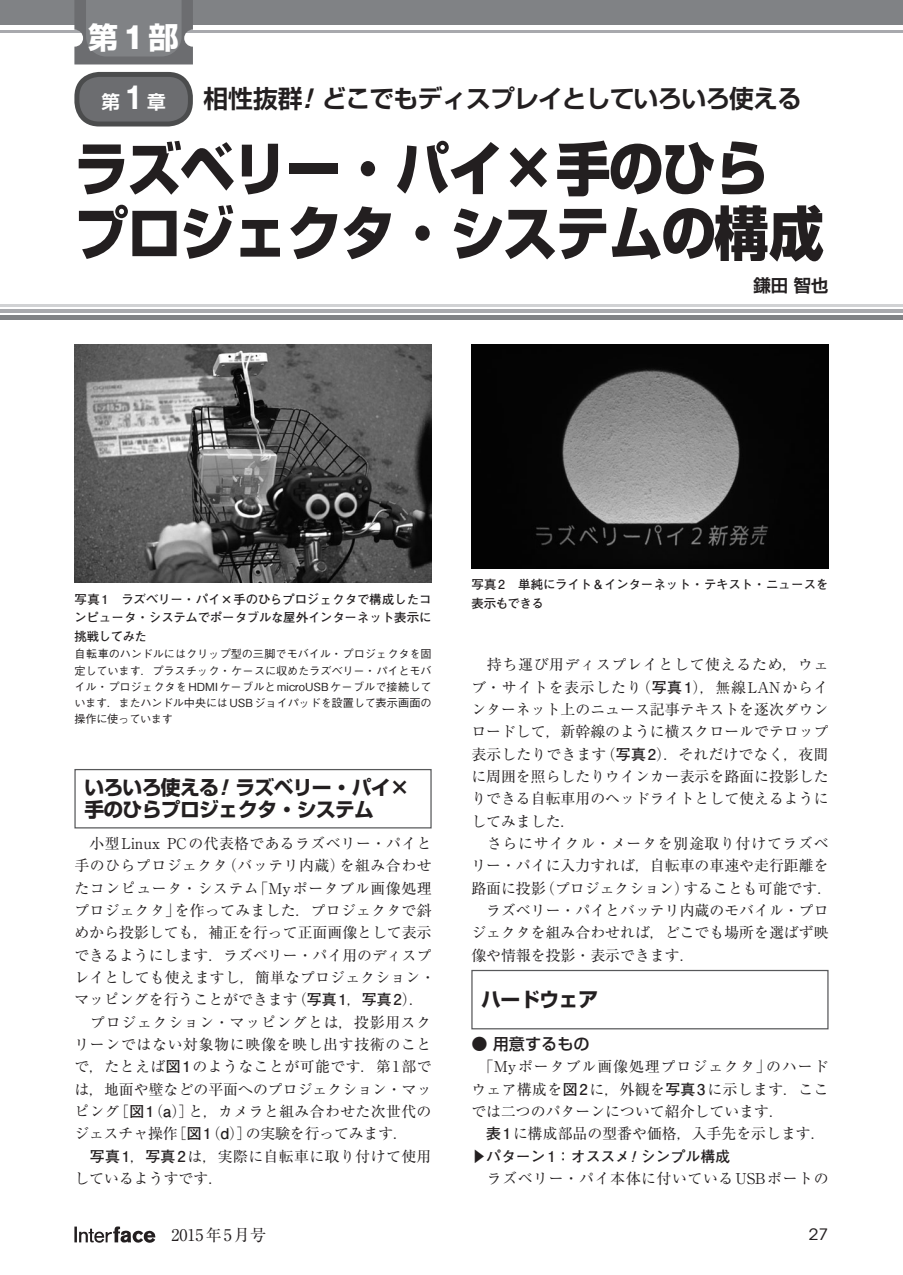
<style>
.page{position:relative;width:903px;height:1275px;background:#fff}
.page>*{position:absolute;margin:0;border:0;box-sizing:border-box;transform-origin:0 0}
.t1{font:800 58.27px/64.4px "Shin Go Pro";letter-spacing:-.035em;color:#231f20;scale:.94 1}
.t2{font:700 29.93px "Shin Go Pro";color:#fff}
.t3{font:700 24.85px "Shin Go Pro De";letter-spacing:-.035em;color:#231f20}
.t4{font:700 19.78px/22.4px "Shin Go Pro";letter-spacing:-.035em;color:#231f20}
.t5{font:700 18.55px "Shin Go Pro De";color:#fff}
.t6{font:700 17.32px "Shin Go Pro De";color:#231f20}
.t7{font:16.1px "Ryumin Pro";color:#231f20}
.t8{font:500 16.1px "Shin Go Pro";color:#231f20}
.t9{font:15.58px "ITC Avant Garde Std";color:#231f20;scale:1.11 1}
.t10{font:14.88px/22.4px "Ryumin Pro";color:#231f20}
.t11{font:14.88px/22.4px "Ryumin Pro";letter-spacing:.03em;color:#231f20}
.t12{font:14.88px "Ryumin Pro";letter-spacing:.04em;color:#231f20}
.t13{font:700 14.88px "Futo Go B101 Pro";color:#231f20}
.t14{font:700 12.42px/18.6px "Futo Go B101 Pro";letter-spacing:-.015em;color:#231f20;text-align:justify}
.t15{font:500 11.2px/16.1px "Gothic BBB Pro";letter-spacing:-.025em;color:#231f20;text-align:justify}
.s1{font-family:"Gothic MB101 Pro"}
.s2{font-family:"Gothic MB101 Pro De";font-size:29.75px}
.s3{font-family:"Gothic MB101 Pro De";font-style:italic}
.s4{font-style:italic}
.s5{font-family:"Futo Go B101 Pro";font-weight:700}
</style>
<div class="page">
<svg style="left:74px;top:1226px;width:81px;height:17px"></svg>
<div style="left:0;top:0;width:903px;height:25px;background:#808285"></div>
<hr style="left:0;top:30px;width:903px;height:2px;background:#a8a9ad">
<hr style="left:0;top:309px;width:903px;height:4px;background:#a8a9ad">
<div style="left:0;top:315px;width:903px;height:5px;background:#808285"></div>
<hr style="left:0;top:304px;width:903px;height:2px;background:#d1d2d4">
<div style="left:74px;top:769px;width:358px;height:59px;background:#fff;border:1px solid #57585a"></div>
<div style="left:471px;top:970px;width:357px;height:59px;background:#fff;border:1px solid #57585a"></div>
<img style="left:74px;top:345px;width:358px;height:238px">
<img style="left:471px;top:345px;width:357px;height:223px">
<svg style="left:74px;top:0;width:119px;height:64px"></svg>
<div style="left:77px;top:74px;width:113px;height:50px;background:#6c6d70;border-radius:22px"></div>
<div style="left:74px;top:72px;width:119px;height:54px;border:5px solid #4b4c4d;border-radius:22px"></div>
<h2 class="t2" style="left:88px;top:14px;width:92px">第<span class="s1">1</span>部</h2>
<p class="t5" style="left:101px;top:87px;width:66px">第<span class="s2">1</span>章</p>
<h3 class="t3" style="left:203px;top:78px;width:600px">相性抜群<span class="s3">!</span>どこでもディスプレイとしていろいろ使える</h3>
<h1 class="t1" style="left:74px;top:130px;width:799px">ラズベリー<span class="s1">・</span>パイ<span class="s1">×</span>手のひらプロジェクタ<span class="s1">・</span>システムの構成</h1>
<p class="t6" style="left:753px;top:271px;width:77px">鎌田 智也</p>
<p class="t14" style="left:74px;top:588px;width:359px">写真1　ラズベリー・パイ×手のひらプロジェクタで構成したコンピュータ・システムでポータブルな屋外インターネット表示に挑戦してみた</p>
<p class="t15" style="left:74px;top:645px;width:359px">自転車のハンドルにはクリップ型の三脚でモバイル・プロジェクタを固定しています．プラスチック・ケースに収めたラズベリー・パイとモバイル・プロジェクタを HDMIケーブルとmicroUSBケーブルで接続しています．またハンドル中央には USBジョイパッドを設置して表示画面の操作に使っています</p>
<h3 class="t4" style="left:84px;top:774px;width:327px">いろいろ使える<span class="s4">!</span> ラズベリー・パイ×手のひらプロジェクタ・システム</h3>
<p class="t10" style="left:74px;top:831px;width:362px">　小型Linux PCの代表格であるラズベリー・パイと手のひらプロジェクタ（バッテリ内蔵）を組み合わせたコンピュータ・システム「Myポータブル画像処理プロジェクタ」を作ってみました．プロジェクタで斜めから投影しても，補正を行って正面画像として表示できるようにします．ラズベリー・パイ用のディスプレイとしても使えますし，簡単なプロジェクション・マッピングを行うことができます（<span class="s5">写真1</span>，<span class="s5">写真2</span>）．　プロジェクション・マッピングとは，投影用スクリーンではない対象物に映像を映し出す技術のことで，たとえば<span class="s5">図1</span>のようなことが可能です．第1部では，地面や壁などの平面へのプロジェクション・マッピング［<span class="s5">図1</span>（<span class="s5">a</span>）］と，カメラと組み合わせた次世代のジェスチャ操作［<span class="s5">図1</span>（<span class="s5">d</span>）］の実験を行ってみます．</p>
<p class="t11" style="left:74px;top:1144px;width:359px;text-indent:15px"><span class="s5">写真1</span>，<span class="s5">写真2</span>は，実際に自転車に取り付けて使用しているようすです．</p>
<p class="t14" style="left:471px;top:573px;width:359px">写真2　単純にライト＆インターネット・テキスト・ニュースを表示もできる</p>
<p class="t10" style="left:471px;top:653px;width:362px">　持ち運び用ディスプレイとして使えるため，ウェブ・サイトを表示したり（<span class="s5">写真1</span>），無線LANからインターネット上のニュース記事テキストを逐次ダウンロードして，新幹線のように横スクロールでテロップ表示したりできます（<span class="s5">写真2</span>）．それだけでなく，夜間に周囲を照らしたりウインカー表示を路面に投影したりできる自転車用のヘッドライトとして使えるようにしてみました．<br>　さらにサイクル・メータを別途取り付けてラズベリー・パイに入力すれば，自転車の車速や走行距離を路面に投影（プロジェクション）することも可能です．　ラズベリー・パイとバッテリ内蔵のモバイル・プロジェクタを組み合わせれば，どこでも場所を選ばず映像や情報を投影・表示できます．</p>
<h3 class="t4" style="left:481px;top:986px;width:118px">ハードウェア</h3>
<p class="t8" style="left:471px;top:1030px;width:120px">● 用意するもの</p>
<p class="t10" style="left:471px;top:1054px;width:359px;text-align:justify">　「Myポータブル画像処理プロジェクタ」のハードウェア構成を<span class="s5">図2</span>に，外観を<span class="s5">写真3</span>に示します．ここでは二つのパターンについて紹介しています．</p>
<p class="t10" style="left:486px;top:1121px;width:341px"><span class="s5">表1</span>に構成部品の型番や価格，入手先を示します．</p>
<p class="t13" style="left:471px;top:1144px;width:260px">▶パターン1：オススメ<span class="s4">!</span> シンプル構成</p>
<p class="t12" style="left:471px;top:1167px;width:359px">　ラズベリー・パイ本体に付いているUSBポートの</p>
<p class="t7" style="left:155px;top:1222px;width:112px">　2015年5月号</p>
<p class="t9" style="left:808px;top:1225px;width:20px">27</p>
</div>
